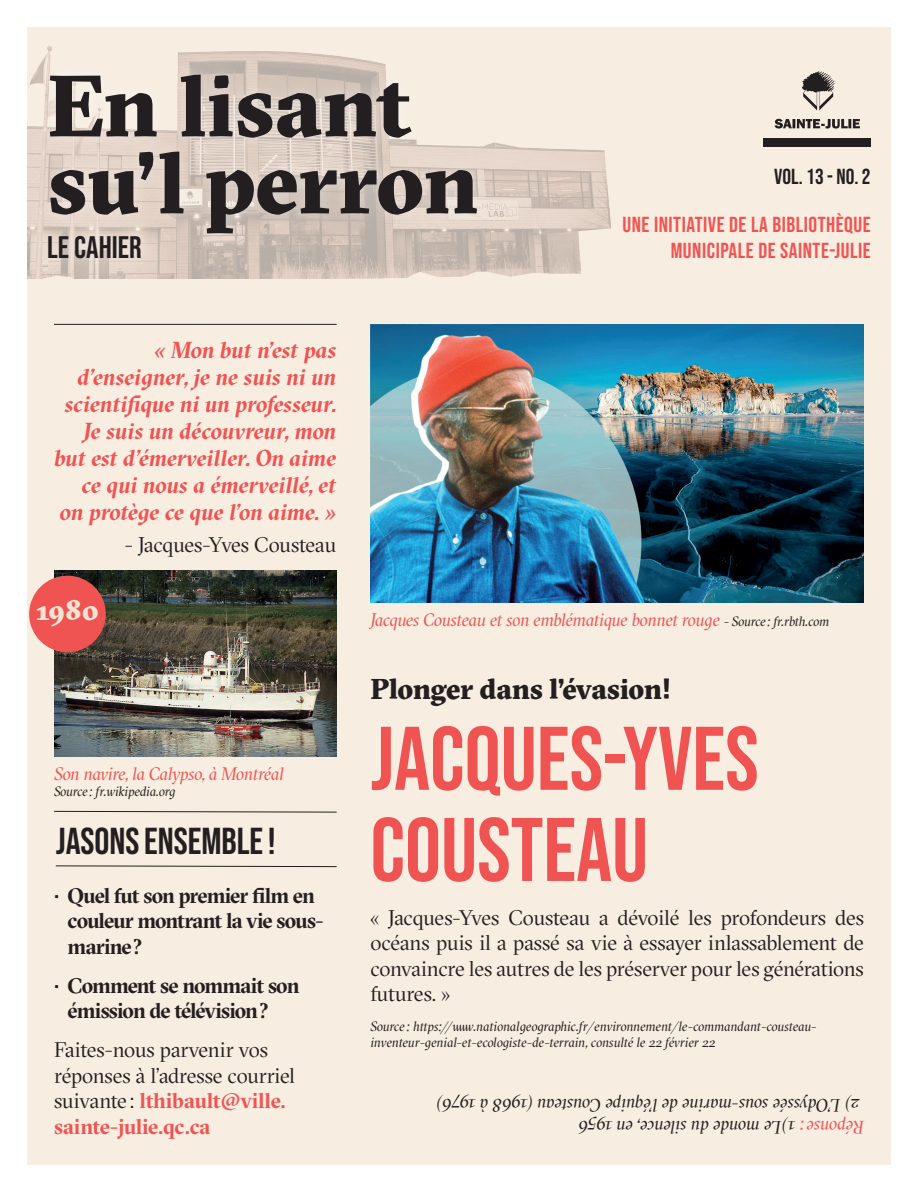
<style>
.page{position:relative;width:918px;height:1188px;background:#fff}
.page>*{position:absolute;margin:0;border:0;box-sizing:border-box;transform-origin:0 0}
.t1{font:90px/91.2px "Bebas Neue";color:#f05452}
.t2{font:900 86.7px/76.9px "GT Sectra";color:#231f20}
.t3{font:37.5px "Bebas Neue";color:#231f20}
.t4{font:31.2px "Bebas Neue";color:#231f20}
.t5{font:900 28.5px "GT Sectra";letter-spacing:-.02em;color:#231f20}
.t6{font:900 28.05px "GT Sectra";color:#f2e4d2}
.t7{font:italic 700 22.5px/27px "GT Sectra Fine";letter-spacing:-.01em;color:#f05452;text-align:right}
.t8{font:21.75px/26.1px "Bebas Neue";letter-spacing:.025em;color:#f05452;text-align:right}
.t9{font:21.75px "Bebas Neue";color:#231f20}
.t10{font:21px/25.5px "GT Sectra Fine";letter-spacing:-.01em;color:#231f20}
.t11{font:700 21px/25.5px "GT Sectra Fine";letter-spacing:-.04em;color:#231f20}
.t12{font:italic 18px "GT Sectra Fine";letter-spacing:-.02em;color:#f05452}
.t13{font:italic 18px "GT Sectra Fine";letter-spacing:-.005em;color:#231f20}
.t14{font:italic 13.5px/16.2px "GT Sectra Fine";letter-spacing:-.01em;color:#231f20}
.s1{font-weight:700;color:#f05452}
.s2{font-size:13.5px;color:#231f20}
.s3{color:#f05452}
</style>
<div class="page">
<div style="left:27px;top:27px;width:864px;height:1137px;background:#f7ede1"></div>
<img style="left:27px;top:46px;width:584px;height:233px">
<div style="left:34px;top:59px;width:458px;height:215px;background:#fff;opacity:.34"></div>
<svg style="left:775px;top:119px;width:85px;height:10px"></svg>
<div style="left:764px;top:138px;width:107px;height:8px;background:#231f20"></div>
<svg style="left:802px;top:71px;width:33px;height:39px"></svg>
<svg style="left:55px;top:865px;width:282px;height:2px"></svg>
<svg style="left:54px;top:811px;width:283px;height:2px"></svg>
<hr style="left:54px;top:324px;width:283px;height:1px;background:#231f20">
<img style="left:370px;top:325px;width:494px;height:277px">
<img style="left:54px;top:570px;width:282px;height:187px">
<div style="left:29px;top:576px;width:77px;height:76px;background:#f05452;border-radius:50%"></div>
<h2 class="t2" style="left:47px;top:66px;width:433px">En lisant su’l perron</h2>
<h3 class="t4" style="left:47px;top:230px;width:96px">LE CAHIER</h3>
<p class="t7" style="left:54px;top:336px;width:285px">« Mon but n’est pas d’enseigner, je ne suis ni un scientifique ni un professeur.<br>Je suis un découvreur, mon but est d’émerveiller. On aime ce qui nous a émerveillé, et on protège ce que l’on aime. »</p>
<p class="t10" style="left:125px;top:532px;width:213px">- Jacques-Yves Cousteau</p>
<p class="t9" style="left:774px;top:164px;width:98px">VOL. 13 - NO. 2</p>
<p class="t8" style="left:622px;top:211px;width:250px">UNE INITIATIVE DE LA BIBLIOTHÈQUE<br>MUNICIPALE DE SAINTE-JULIE</p>
<h3 class="t6" style="left:36px;top:592px;width:64px">1980</h3>
<p class="t12" style="left:54px;top:762px;width:231px">Son navire, la Calypso, à Montréal</p>
<p class="t14" style="left:54px;top:783px;width:123px">Source : fr.wikipedia.org</p>
<h3 class="t3" style="left:56px;top:820px;width:221px">JASONSENSEMBLE!</h3>
<p class="t11" style="left:68px;top:882px;width:257px;text-indent:-14px">• Quel fut son premier film en couleur montrant la vie sous&shy;marine?</p>
<p class="t11" style="left:68px;top:972px;width:233px;text-indent:-14px">• Comment se nommait son émission de télévision?</p>
<p class="t10" style="left:54px;top:1037px;width:242px">Faites-nous parvenir vos réponses à l’adresse courriel suivante : <span class="s1">lthibault@ville. sainte-julie.qc.ca</span></p>
<p class="t12" style="left:370px;top:608px;width:460px">Jacques Cousteau et son emblématique bonnet rouge <span class="s2">- Source : fr.rbth.com</span></p>
<h3 class="t5" style="left:370px;top:670px;width:303px">Plonger dans l’évasion!</h3>
<h1 class="t1" style="left:370px;top:712px;width:390px">JACQUES-YVES<br>COUSTEAU</h1>
<p class="t10" style="left:370px;top:905px;width:495px;text-align:justify">« Jacques-Yves Cousteau a dévoilé les profondeurs des océans puis il a passé sa vie à essayer inlassablement de convaincre les autres de les préserver pour les générations futures. »</p>
<p class="t14" style="left:370px;top:1018px;width:448px">Source : https://www.nationalgeographic.fr/environnement/le-commandant-cousteau&shy;inventeur-genial-et-ecologiste-de-terrain, consulté le 22 février 22</p>
<p class="t13" style="left:860px;top:1117px;width:425px;rotate:-180deg">2) L’Odyssée sous-marine de l’équipe Cousteau (1968 à 1976)</p>
<p class="t13" style="left:864px;top:1138px;width:287px;rotate:-180deg"><span class="s3">Réponse:</span> 1)Le monde du silence, en 1956</p>
</div>
